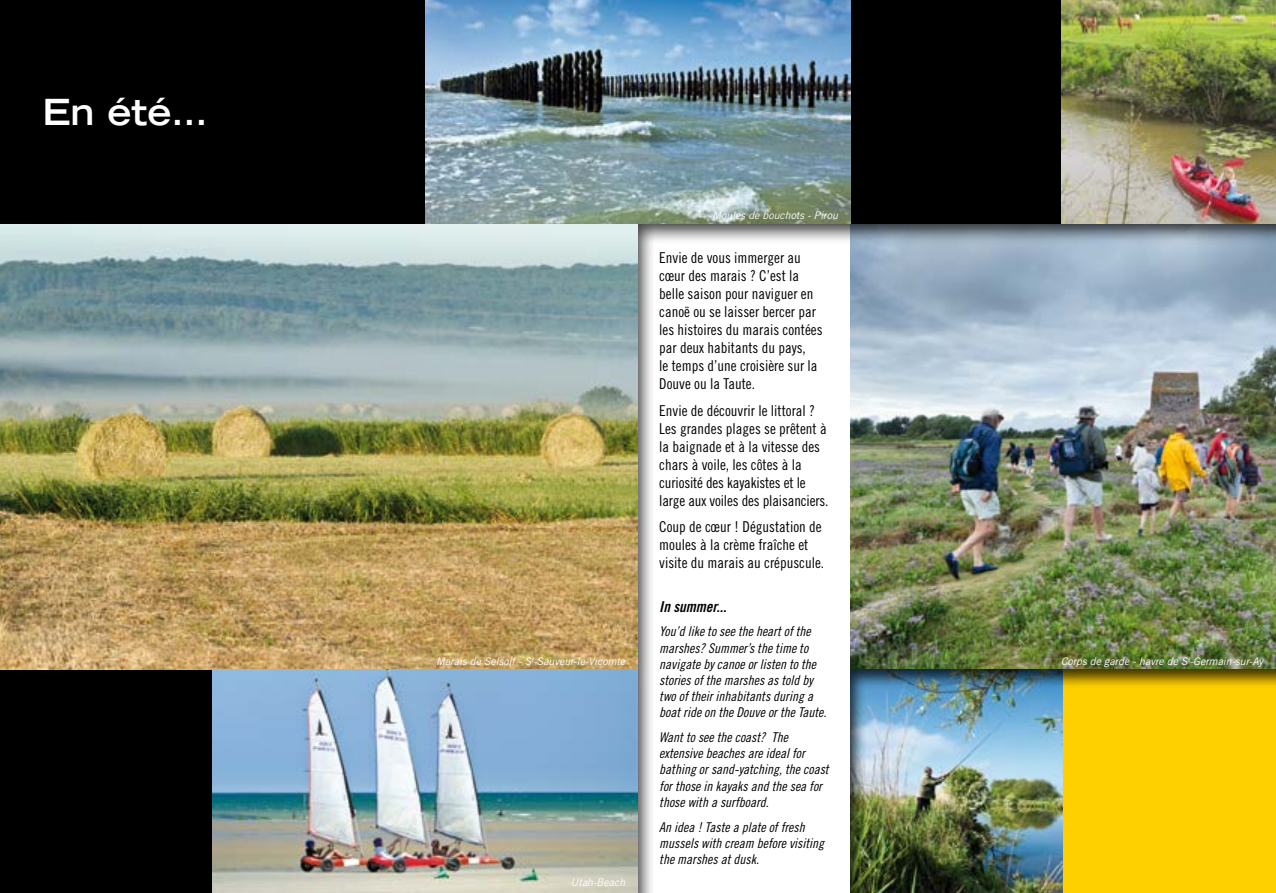
<style>
.page{position:relative;width:1276px;height:893px;background:#fff}
.page>*{position:absolute;margin:0;border:0;box-sizing:border-box;transform-origin:0 0}
.t1{font:700 expanded 36px "Trade Gothic LT Std";color:#fff}
.t2{font:15px/18px "Trade Gothic LT Std Cn 18";color:#000}
.t3{font:15px "Trade Gothic LT Std Bd Cn 20 Obl";color:#000}
.t4{font:13.5px/16.2px "Trade Gothic LT Std Cn 18 Obl";color:#000}
.t5{font:italic 10.5px "Trade Gothic LT Std";color:#fff}
</style>
<div class="page">
<div style="left:0;top:0;width:1276px;height:893px;background:#000;opacity:.75"></div>
<div style="left:0;top:670px;width:213px;height:223px;background:#000"></div>
<img style="left:0;top:223px;width:638px;height:447px">
<div style="left:0;top:0;width:1276px;height:223px;background:#000"></div>
<img style="left:213px;top:670px;width:425px;height:223px">
<img style="left:1061px;top:0;width:215px;height:223px">
<img style="left:425px;top:0;width:425px;height:223px">
<div style="left:824px;top:646px;width:452px;height:247px;background:#000;opacity:.75"></div>
<h1 class="t1" style="left:43px;top:88px;width:167px">En été…</h1>
<p class="t5" style="left:436px;top:655px;width:190px">Marais de Selsoif - S<sup>t</sup>-Sauveur-le-Vicomte</p>
<p class="t5" style="left:571px;top:876px;width:56px">Utah-Beach</p>
<p class="t5" style="left:712px;top:208px;width:127px">Moules de bouchots - Pirou</p>
<p class="t2" style="left:659px;top:249px;width:165px">Envie de vous immerger au cœur des marais ? C’est la belle saison pour naviguer en canoë ou se laisser bercer par les histoires du marais contées par deux habitants du pays,<br>le temps d’une croisière sur la<br>Douve ou la Taute.</p>
<p class="t2" style="left:659px;top:401px;width:171px">Envie de découvrir le littoral ?<br>Les grandes plages se prêtent à la baignade et à la vitesse des chars à voile, les côtes à la curiosité des kayakistes et le large aux voiles des plaisanciers.</p>
<p class="t2" style="left:659px;top:518px;width:166px">Coup de cœur ! Dégustation de moules à la crème fraîche et visite du marais au crépuscule.</p>
<p class="t3" style="left:659px;top:597px;width:69px">In summer...</p>
<p class="t4" style="left:659px;top:624px;width:169px">You’d like to see the heart of the marshes? Summer’s the time to navigate by canoe or listen to the stories of the marshes as told by two of their inhabitants during a boat ride on the Douve or the Taute.</p>
<p class="t4" style="left:659px;top:729px;width:171px">Want to see the coast? The extensive beaches are ideal for bathing or sand-yatching, the coast for those in kayaks and the sea for those with a surfboard.</p>
<p class="t4" style="left:659px;top:819px;width:166px">An idea ! Taste a plate of fresh mussels with cream before visiting the marshes at dusk.</p>
<p class="t5" style="left:1061px;top:655px;width:204px">Corps de garde - havre de S<sup>t</sup>-Germain-sur-Ay</p>
</div>
